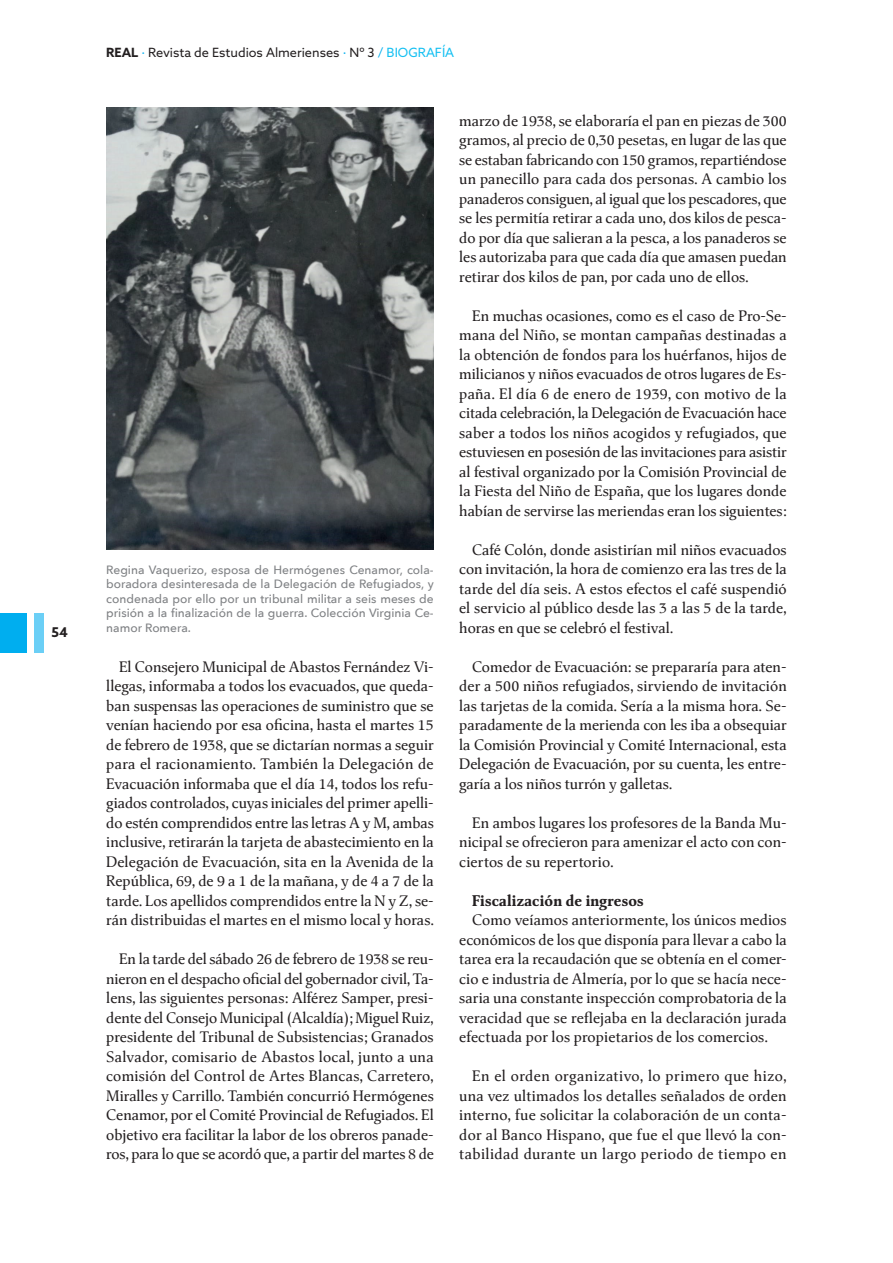
<style>
.page{position:relative;width:893px;height:1263px;background:#fff}
.page>*{position:absolute;margin:0;border:0;box-sizing:border-box;transform-origin:0 0}
.t1{font:15px/19.5px "Classica Pro";color:#231f20;text-align:justify}
.t2{font:700 15px "Classica Pro";letter-spacing:.01em;color:#231f20}
.t3{font:700 13.5px "Azo Sans";color:#231f20}
.t4{font:12.75px "Azo Sans";color:#231f20}
.t5{font:500 12px/14.4px "Avenir Next";color:#808285;text-align:justify}
.s1{font-weight:700}
.s2{color:#00aeef}
.s3{color:#15c0f2}
</style>
<div class="page">
<div style="left:0;top:613px;width:27px;height:39px;background:#00aeef"></div>
<div style="left:35px;top:613px;width:9px;height:39px;background:#6bcff6"></div>
<img style="left:106px;top:107px;width:328px;height:443px">
<p class="t3" style="left:52px;top:623px;width:18px">54</p>
<p class="t4" style="left:106px;top:44px;width:349px"><span class="s1">REAL</span> <span class="s2">·</span> Revista de Estudios Almerienses <span class="s2">·</span> Nº 3 <span class="s2">/</span> <span class="s3">BIOGRAFÍA</span></p>
<p class="t5" style="left:106px;top:562px;width:329px">Regina Vaquerizo, esposa de Hermógenes Cenamor, cola&shy;boradora desinteresada de la Delegación de Refugiados, y condenada por ello por un tribunal militar a seis meses de prisión a la finalización de la guerra. Colección Virginia Ce&shy;namor Romera.</p>
<p class="t1" style="left:106px;top:656px;width:329px;text-indent:13px">El Consejero Municipal de Abastos Fernández Vi&shy;llegas, informaba a todos los evacuados, que queda&shy;ban suspensas las operaciones de suministro que se venían haciendo por esa oficina, hasta el martes 15 de febrero de 1938, que se dictarían normas a seguir para el racionamiento. También la Delegación de Evacuación informaba que el día 14, todos los refu&shy;giados controlados, cuyas iniciales del primer apelli&shy;do estén comprendidos entre las letras A y M, ambas inclusive, retirarán la tarjeta de abastecimiento en la Delegación de Evacuación, sita en la Avenida de la República, 69, de 9 a 1 de la mañana, y de 4 a 7 de la tarde. Los apellidos comprendidos entre la N y Z, se&shy;rán distribuidas el martes en el mismo local y horas.</p>
<p class="t1" style="left:106px;top:949px;width:329px;text-indent:13px">En la tarde del sábado 26 de febrero de 1938 se reu&shy;nieron en el despacho oficial del gobernador civil, Ta&shy;lens, las siguientes personas: Alférez Samper, presi&shy;dente del Consejo Municipal (Alcaldía); Miguel Ruiz, presidente del Tribunal de Subsistencias; Granados Salvador, comisario de Abastos local, junto a una comisión del Control de Artes Blancas, Carretero, Miralles y Carrillo. También concurrió Hermógenes Cenamor, por el Comité Provincial de Refugiados. El objetivo era facilitar la labor de los obreros panade&shy;ros, para lo que se acordó que, a partir del martes 8 de</p>
<p class="t1" style="left:459px;top:110px;width:329px">marzo de 1938, se elaboraría el pan en piezas de 300 gramos, al precio de 0,30 pesetas, en lugar de las que se estaban fabricando con 150 gramos, repartiéndose un panecillo para cada dos personas. A cambio los panaderos consiguen, al igual que los pescadores, que se les permitía retirar a cada uno, dos kilos de pesca&shy;do por día que salieran a la pesca, a los panaderos se les autorizaba para que cada día que amasen puedan retirar dos kilos de pan, por cada uno de ellos.</p>
<p class="t1" style="left:459px;top:305px;width:329px;text-indent:13px">En muchas ocasiones, como es el caso de Pro-Se&shy;mana del Niño, se montan campañas destinadas a la obtención de fondos para los huérfanos, hijos de milicianos y niños evacuados de otros lugares de Es&shy;paña. El día 6 de enero de 1939, con motivo de la citada celebración, la Delegación de Evacuación hace saber a todos los niños acogidos y refugiados, que estuviesen en posesión de las invitaciones para asistir al festival organizado por la Comisión Provincial de la Fiesta del Niño de España, que los lugares donde habían de servirse las meriendas eran los siguientes:</p>
<p class="t1" style="left:459px;top:539px;width:329px;text-indent:13px">Café Colón, donde asistirían mil niños evacuados con invitación, la hora de comienzo era las tres de la tarde del día seis. A estos efectos el café suspendió el servicio al público desde las 3 a las 5 de la tarde, horas en que se celebró el festival.</p>
<p class="t1" style="left:459px;top:656px;width:329px;text-indent:13px">Comedor de Evacuación: se prepararía para aten&shy;der a 500 niños refugiados, sirviendo de invitación las tarjetas de la comida. Sería a la misma hora. Se&shy;paradamente de la merienda con les iba a obsequiar la Comisión Provincial y Comité Internacional, esta Delegación de Evacuación, por su cuenta, les entre&shy;garía a los niños turrón y galletas.</p>
<p class="t1" style="left:459px;top:812px;width:329px;text-indent:13px">En ambos lugares los profesores de la Banda Mu&shy;nicipal se ofrecieron para amenizar el acto con con&shy;ciertos de su repertorio.</p>
<p class="t2" style="left:472px;top:890px;width:173px">Fiscalización de ingresos</p>
<p class="t1" style="left:459px;top:910px;width:329px;text-indent:13px">Como veíamos anteriormente, los únicos medios económicos de los que disponía para llevar a cabo la tarea era la recaudación que se obtenía en el comer&shy;cio e industria de Almería, por lo que se hacía nece&shy;saria una constante inspección comprobatoria de la veracidad que se reflejaba en la declaración jurada efectuada por los propietarios de los comercios.</p>
<p class="t1" style="left:459px;top:1066px;width:329px;text-indent:13px">En el orden organizativo, lo primero que hizo, una vez ultimados los detalles señalados de orden interno, fue solicitar la colaboración de un conta&shy;dor al Banco Hispano, que fue el que llevó la con&shy;tabilidad durante un largo periodo de tiempo en</p>
</div>
